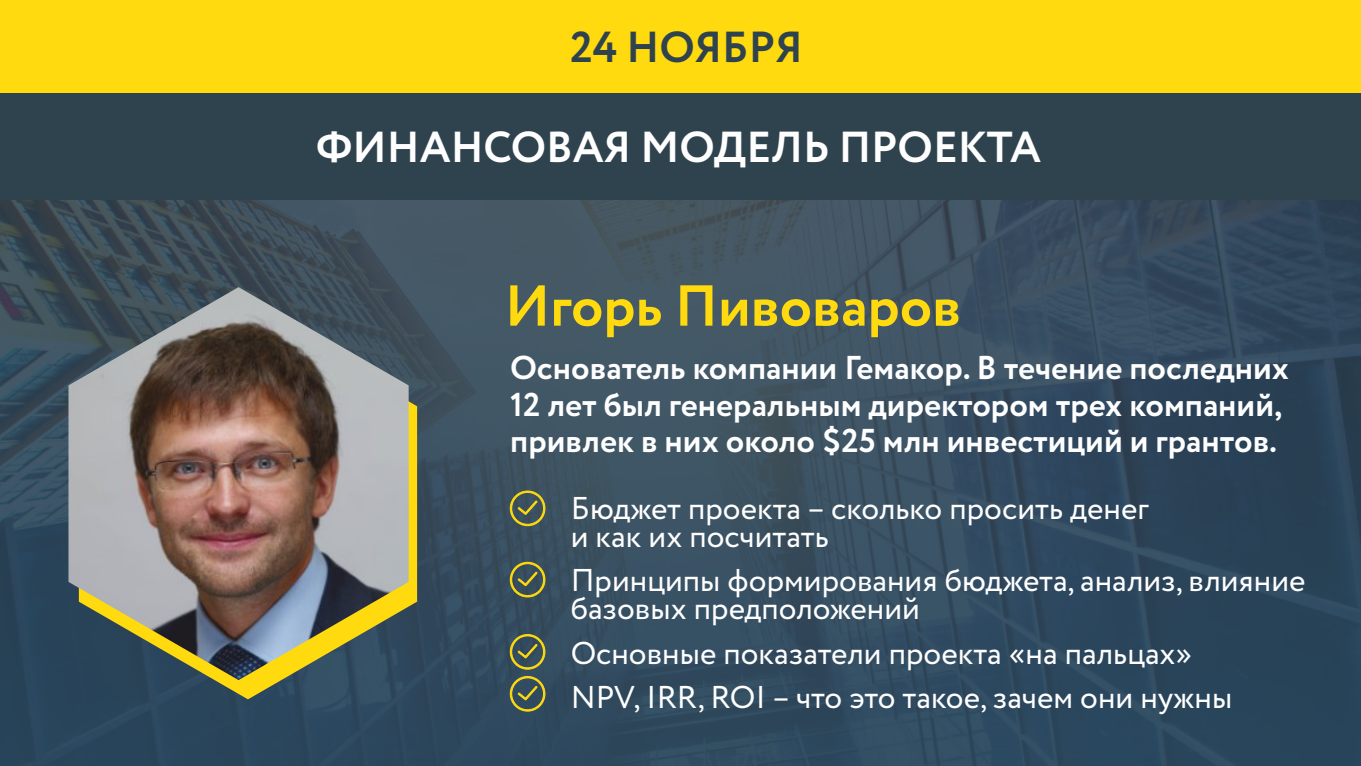
<style>
.page{position:relative;width:1361px;height:766px;background:#fff}
.page>*{position:absolute;margin:0;border:0;box-sizing:border-box;transform-origin:0 0}
.t1{font:700 57.6px "Circe";color:#feda0e}
.t2{font:700 43.35px "Circe";color:#fefefe}
.t3{font:700 43.35px "Circe";color:#2f434f}
.t4{font:700 33px/36.6px "Circe";color:#fefefe}
.t5{font:31.5px/27.9px "Circe";color:#fefefe}
</style>
<div class="page">
<div style="left:0;top:0;width:1361px;height:765px;background:#2b2a29;opacity:.67"></div>
<div style="left:0;top:0;width:1361px;height:94px;background:#feda0e"></div>
<svg style="left:509px;top:490px;width:37px;height:36px"></svg>
<svg style="left:509px;top:561px;width:37px;height:37px"></svg>
<div style="left:0;top:94px;width:1361px;height:106px;background:#2f434f"></div>
<svg style="left:79px;top:308px;width:338px;height:391px"></svg>
<img style="left:68px;top:287px;width:341px;height:393px">
<svg style="left:509px;top:633px;width:37px;height:79px"></svg>
<h2 class="t3" style="left:570px;top:18px;width:234px">24 НОЯБРЯ</h2>
<h2 class="t2" style="left:316px;top:117px;width:726px">ФИНАНСОВАЯ МОДЕЛЬ ПРОЕКТА</h2>
<h1 class="t1" style="left:505px;top:267px;width:458px">Игорь Пивоваров</h1>
<p class="t4" style="left:510px;top:351px;width:780px">Основатель компании Гемакор. В течение последних<br>12 лет был генеральным директором трех компаний, привлек в них около $25 млн инвестиций и грантов.</p>
<p class="t5" style="left:571px;top:496px;width:580px">Бюджет проекта – сколько просить денег и как их посчитать</p>
<p class="t5" style="left:571px;top:568px;width:736px">Принципы формирования бюджета, анализ, влияние базовых предположений</p>
<p class="t5" style="left:571px;top:632px;width:663px;line-height:44.1px">Основные показатели проекта «на пальцах»<br>NPV, IRR, ROI – что это такое, зачем они нужны</p>
</div>
